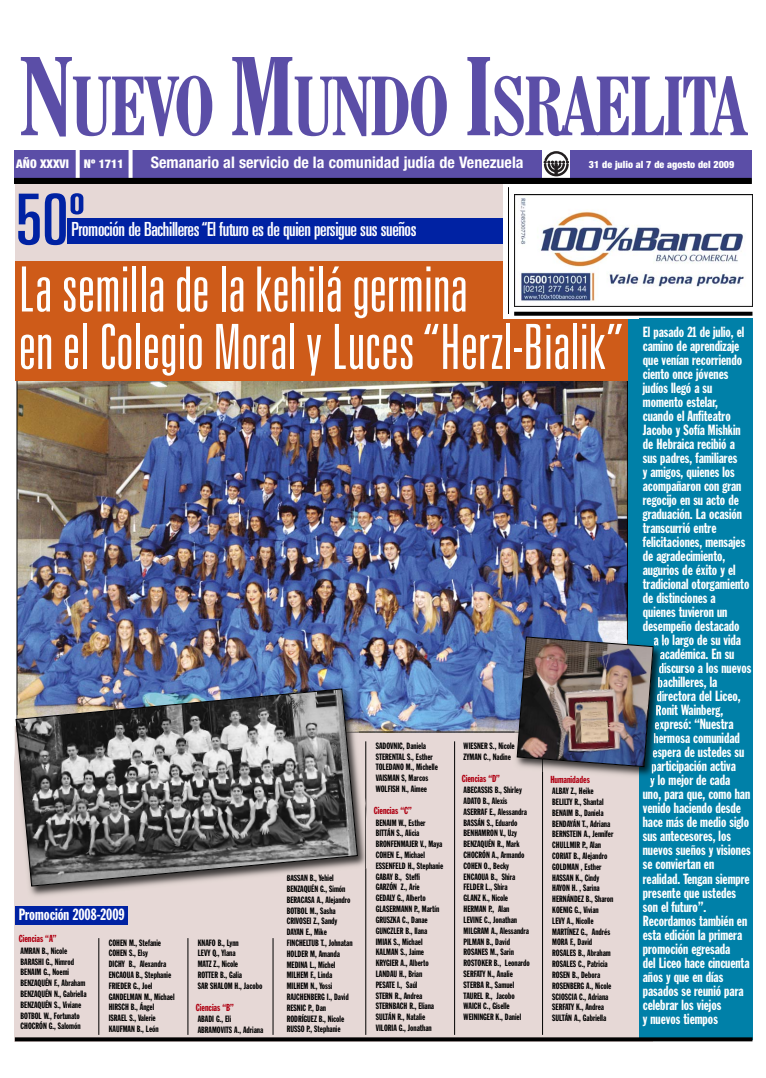
<style>
.page{position:relative;width:766px;height:1078px;background:#fff}
.page>*{position:absolute;margin:0;border:0;box-sizing:border-box;transform-origin:0 0}
.t1{font:700 condensed 81.6px "Century Schoolbook BT";letter-spacing:-.02em;color:#5b4ea7}
.t2{font:ultra-condensed 70.7px "Univers";color:#0022a3}
.t3{font:300 ultra-condensed 62.3px "Univers";color:#fff}
.t4{font:ultra-condensed 19.5px "Univers";letter-spacing:-.02em;color:#fff}
.t5{font:700 condensed 16px "Helvetica Neue";color:#fff}
.t6{font:16px "Franklin Gothic Extra Cond";color:#fff}
.t7{font:14.5px "Franklin Gothic Extra Cond";color:#fff}
.t8{font:900 condensed 12px "Helvetica Neue";color:#fff}
.t9{font:10px "Franklin Gothic Extra Cond";color:#af0012}
.t10{font:900 condensed 10px "Helvetica Neue";color:#fff}
.t11{font:9px/10.8px "Franklin Gothic Extra Cond";color:#000}
.s1{font-size:108.8px}
</style>
<div class="page">
<div style="left:627px;top:318px;width:22px;height:352px;background:#0080a8"></div>
<div style="left:15px;top:726px;width:637px;height:315px;background:#e6d8d6"></div>
<div style="left:15px;top:177px;width:487px;height:84px;background:#e6d8d6"></div>
<div style="left:638px;top:319px;width:114px;height:720px;background:#0080a8"></div>
<svg style="left:15px;top:1037px;width:737px;height:4px;background:#111212"></svg>
<img style="left:514px;top:194px;width:238px;height:113px">
<img style="left:19px;top:381px;width:606px;height:349px">
<div style="left:68px;top:219px;width:434px;height:25px;background:#0022a3"></div>
<hr style="left:98px;top:937px;width:1px;height:97px;background:#000">
<hr style="left:188px;top:937px;width:1px;height:97px;background:#000">
<hr style="left:273px;top:937px;width:1px;height:97px;background:#000">
<hr style="left:365px;top:741px;width:1px;height:293px;background:#000">
<hr style="left:454px;top:741px;width:1px;height:293px;background:#000">
<hr style="left:542px;top:741px;width:1px;height:293px;background:#000">
<img style="left:514px;top:631px;width:113px;height:100px">
<img style="left:516px;top:636px;width:150px;height:144px">
<img style="left:14px;top:719px;width:2px;height:42px">
<img style="left:366px;top:808px;width:1px;height:54px">
<img style="left:15px;top:726px;width:350px;height:170px">
<img style="left:17px;top:683px;width:342px;height:48px">
<img style="left:365px;top:803px;width:1px;height:65px">
<svg style="left:16px;top:688px;width:342px;height:198px;background:#737375"></svg>
<hr style="left:508px;top:187px;width:1px;height:127px;background:#000">
<svg style="left:514px;top:311px;width:238px;height:4px"></svg>
<div style="left:15px;top:319px;width:612px;height:61px;background:#ce5b19"></div>
<div style="left:15px;top:261px;width:487px;height:62px;background:#ce5b19"></div>
<div style="left:15px;top:906px;width:113px;height:18px;background:#0022a3"></div>
<div style="left:14px;top:150px;width:737px;height:28px;background:#5b4ea7"></div>
<div style="left:542px;top:150px;width:28px;height:29px;background:#e2e2e2"></div>
<svg style="left:542px;top:150px;width:28px;height:27px"></svg>
<svg style="left:76px;top:150px;width:4px;height:28px"></svg>
<svg style="left:128px;top:150px;width:4px;height:28px"></svg>
<div style="left:14px;top:178px;width:737px;height:6px;background:#000"></div>
<h1 class="t1" style="left:20px;top:75px;width:727px"><span class="s1">N</span>UEVO <span class="s1">M</span>UNDO <span class="s1">I</span>SRAELITA</h1>
<h3 class="t8" style="left:16px;top:159px;width:54px">AÑO XXXVI</h3>
<h3 class="t8" style="left:84px;top:160px;width:41px">Nº 1711</h3>
<h3 class="t5" style="left:151px;top:157px;width:374px">Semanario al servicio de la comunidad judía de Venezuela</h3>
<p class="t10" style="left:588px;top:161px;width:147px">31 de julio al 7 de agosto del 2009</p>
<h2 class="t2" style="left:16px;top:193px;width:71px">50º</h2>
<h3 class="t4" style="left:71px;top:222px;width:346px">Promoción de Bachilleres “El futuro es de quien persigue sus sueños</h3>
<h3 class="t3" style="left:19px;top:266px;width:450px">La semilla de la kehilá germina</h3>
<h3 class="t3" style="left:19px;top:324px;width:606px">en el Colegio Moral y Luces “Herzl-Bialik”</h3>
<h3 class="t6" style="left:19px;top:908px;width:107px">Promoción 2008-2009</h3>
<p class="t9" style="left:19px;top:935px;width:39px">Ciencias “A”</p>
<p class="t11" style="left:21px;top:945px;width:67px">AMRAN B., Nicole<br>BARASHI G., Nimrod<br>BENAIM G., Noemi<br>BENZAQUÉN F., Abraham<br>BENZAQUÉN N., Gabriella<br>BENZAQUÉN S., Viviane<br>BOTBOL W., Fortunato<br>CHOCRÓN G., Salomón</p>
<p class="t11" style="left:109px;top:937px;width:67px">COHEN M., Stefanie<br>COHEN S., Elsy<br>DICHY B., Alexandra<br>ENCAOUA B., Stephanie<br>FRIEDER G., Joel<br>GANDELMAN M., Michael<br>HIRSCH B., Ángel<br>ISRAEL S., Valerie<br>KAUFMAN B., León</p>
<p class="t11" style="left:198px;top:937px;width:66px">KNAFO B., Lynn<br>LEVY Q., Ylana<br>MATZ Z., Nicole<br>ROTTER B., Galia<br>SAR SHALOM H., Jacobo</p>
<p class="t9" style="left:196px;top:1003px;width:40px">Ciencias “B”</p>
<p class="t11" style="left:198px;top:1014px;width:67px">ABADI G., Eli<br>ABRAMOVITS A., Adriana</p>
<p class="t11" style="left:287px;top:872px;width:67px">BASSAN B., Yehiel<br>BENZAQUÉN G., Simón<br>BERACASA A., Alejandro<br>BOTBOL M., Sasha<br>CRIVOSEI Z., Sandy<br>DAYAN E., Mike<br>FINCHELTUB T., Johnatan<br>HOLDER M, Amanda<br>MEDINA L., Michel<br>MILHEM F., Linda<br>MILHEM N., Yossi<br>RAJCHENBERG I., David<br>RESNIC P., Dan<br>RODRÍGUEZ B., Nicole<br>RUSSO P., Stephanie</p>
<p class="t11" style="left:375px;top:740px;width:64px">SADOVNIC, Daniela<br>STERENTAL S., Esther<br>TOLEDANO M., Michelle<br>VAISMAN S, Marcos<br>WOLFISH N., Aimee</p>
<p class="t9" style="left:374px;top:807px;width:40px">Ciencias “C”</p>
<p class="t11" style="left:375px;top:817px;width:69px">BENAIM W., Esther<br>BITTÁN S., Alicia<br>BRONFENMAJER V., Maya<br>COHEN E., Michael<br>ESSENFELD H., Stephanie<br>GABAY B., Steffi<br>GARZÓN Z., Arie<br>GEDALY G., Alberto<br>GLASERMANN P., Martín<br>GRUSZKA C., Danae<br>GUNCZLER B., Ilana<br>IMIAK S., Michael<br>KALMAN S., Jaime<br>KRYGIER A., Alberto<br>LANDAU H., Brian<br>PESATE I., Saúl<br>STERN R., Andrea<br>STERNBACH R., Eliana<br>SULTÁN R., Natalie<br>VILORIA G., Jonathan</p>
<p class="t11" style="left:463px;top:740px;width:52px">WIESNER S., Nicole<br>ZYMAN C., Nadine</p>
<p class="t9" style="left:461px;top:774px;width:40px">Ciencias “D”</p>
<p class="t11" style="left:463px;top:785px;width:68px">ABECASSIS B., Shirley<br>ADATO B., Alexis<br>ASERRAF E., Alessandra<br>BASSÁN S., Eduardo<br>BENHAMRON V., Uzy<br>BENZAQUÉN R., Mark<br>CHOCRÓN A., Armando<br>COHEN O., Becky<br>ENCAOUA B., Shira<br>FELDER L., Shira<br>GLANZ K., Nicole<br>HERMAN P., Alan<br>LEVINE C., Jonathan<br>MILGRAM A., Alessandra<br>PILMAN B., David<br>ROSANES M., Sarin<br>ROSTOKER B., Leonardo<br>SERFATY N., Analie<br>STERBA R., Samuel<br>TAUREL R., Jacobo<br>WAICH C., Giselle<br>WEININGER K., Daniel</p>
<p class="t9" style="left:550px;top:775px;width:41px">Humanidades</p>
<p class="t11" style="left:552px;top:786px;width:63px">ALBAY Z., Heike<br>BELILTY R., Shantal<br>BENAIM B., Daniela<br>BENDAYÁN T., Adriana<br>BERNSTEIN A., Jennifer<br>CHULLMIR P., Alan<br>CORIAT B., Alejandro<br>GOLDMAN , Esther<br>HASSAN K., Cindy<br>HAYON H. , Sarina<br>HERNÁNDEZ B., Sharon<br>KOENIG G., Vivian<br>LEVY A., Nicolle<br>MARTÍNEZ G., Andrés<br>MORA F., David<br>ROSALES B., Abraham<br>ROSALES C., Patricia<br>ROSEN B., Debora<br>ROSENBERG A., Nicole<br>SCIOSCIA C., Adriana<br>SERFATY K., Andrea<br>SULTÁN A., Gabriella</p>
<h3 class="t7" style="left:642px;top:327px;width:103px">El pasado 21 de julio, el</h3>
<h3 class="t7" style="left:642px;top:341px;width:98px">camino de aprendizaje</h3>
<h3 class="t7" style="left:642px;top:355px;width:101px">que venían recorriendo</h3>
<h3 class="t7" style="left:642px;top:369px;width:87px">ciento once jóvenes</h3>
<h3 class="t7" style="left:642px;top:383px;width:71px">judíos llegó a su</h3>
<h3 class="t7" style="left:642px;top:397px;width:77px">momento estelar,</h3>
<h3 class="t7" style="left:642px;top:411px;width:89px">cuando el Anfiteatro</h3>
<h3 class="t7" style="left:642px;top:425px;width:99px">Jacobo y Sofía Mishkin</h3>
<h3 class="t7" style="left:642px;top:439px;width:93px">de Hebraica recibió a</h3>
<h3 class="t7" style="left:642px;top:453px;width:96px">sus padres, familiares</h3>
<h3 class="t7" style="left:642px;top:467px;width:93px">y amigos, quienes los</h3>
<h3 class="t7" style="left:642px;top:481px;width:100px">acompañaron con gran</h3>
<h3 class="t7" style="left:642px;top:495px;width:97px">regocijo en su acto de</h3>
<h3 class="t7" style="left:642px;top:509px;width:101px">graduación. La ocasión</h3>
<h3 class="t7" style="left:642px;top:523px;width:75px">transcurrió entre</h3>
<h3 class="t7" style="left:642px;top:537px;width:104px">felicitaciones, mensajes</h3>
<h3 class="t7" style="left:642px;top:551px;width:84px">de agradecimiento,</h3>
<h3 class="t7" style="left:642px;top:565px;width:94px">augurios de éxito y el</h3>
<h3 class="t7" style="left:642px;top:579px;width:108px">tradicional otorgamiento</h3>
<h3 class="t7" style="left:642px;top:593px;width:74px">de distinciones a</h3>
<h3 class="t7" style="left:642px;top:607px;width:86px">quienes tuvieron un</h3>
<h3 class="t7" style="left:642px;top:621px;width:98px">desempeño destacado</h3>
<h3 class="t7" style="left:653px;top:635px;width:89px">a lo largo de su vida</h3>
<h3 class="t7" style="left:659px;top:649px;width:76px">académica. En su</h3>
<h3 class="t7" style="left:658px;top:663px;width:94px">discurso a los nuevos</h3>
<h3 class="t7" style="left:657px;top:677px;width:61px">bachilleres, la</h3>
<h3 class="t7" style="left:656px;top:691px;width:86px">directora del Liceo,</h3>
<h3 class="t7" style="left:655px;top:705px;width:69px">Ronit Wainberg,</h3>
<h3 class="t7" style="left:654px;top:719px;width:81px">expresó: “Nuestra</h3>
<h3 class="t7" style="left:653px;top:733px;width:88px">hermosa comunidad</h3>
<h3 class="t7" style="left:652px;top:747px;width:94px">espera de ustedes su</h3>
<h3 class="t7" style="left:651px;top:761px;width:86px">participación activa</h3>
<h3 class="t7" style="left:650px;top:775px;width:82px">y lo mejor de cada</h3>
<h3 class="t7" style="left:642px;top:789px;width:109px">uno, para que, como han</h3>
<h3 class="t7" style="left:642px;top:803px;width:100px">venido haciendo desde</h3>
<h3 class="t7" style="left:642px;top:817px;width:108px">hace más de medio siglo</h3>
<h3 class="t7" style="left:642px;top:831px;width:90px">sus antecesores, los</h3>
<h3 class="t7" style="left:642px;top:845px;width:109px">nuevos sueños y visiones</h3>
<h3 class="t7" style="left:642px;top:859px;width:73px">se conviertan en</h3>
<h3 class="t7" style="left:642px;top:873px;width:108px">realidad. Tengan siempre</h3>
<h3 class="t7" style="left:642px;top:887px;width:95px">presente que ustedes</h3>
<h3 class="t7" style="left:642px;top:900px;width:65px">son el futuro”.</h3>
<h3 class="t7" style="left:642px;top:914px;width:106px">Recordamos también en</h3>
<h3 class="t7" style="left:642px;top:928px;width:101px">esta edición la primera</h3>
<h3 class="t7" style="left:642px;top:942px;width:89px">promoción egresada</h3>
<h3 class="t7" style="left:642px;top:956px;width:108px">del Liceo hace cincuenta</h3>
<h3 class="t7" style="left:642px;top:970px;width:82px">años y que en días</h3>
<h3 class="t7" style="left:642px;top:984px;width:102px">pasados se reunió para</h3>
<h3 class="t7" style="left:642px;top:998px;width:80px">celebrar los viejos</h3>
<h3 class="t7" style="left:642px;top:1012px;width:77px">y nuevos tiempos</h3>
</div>
